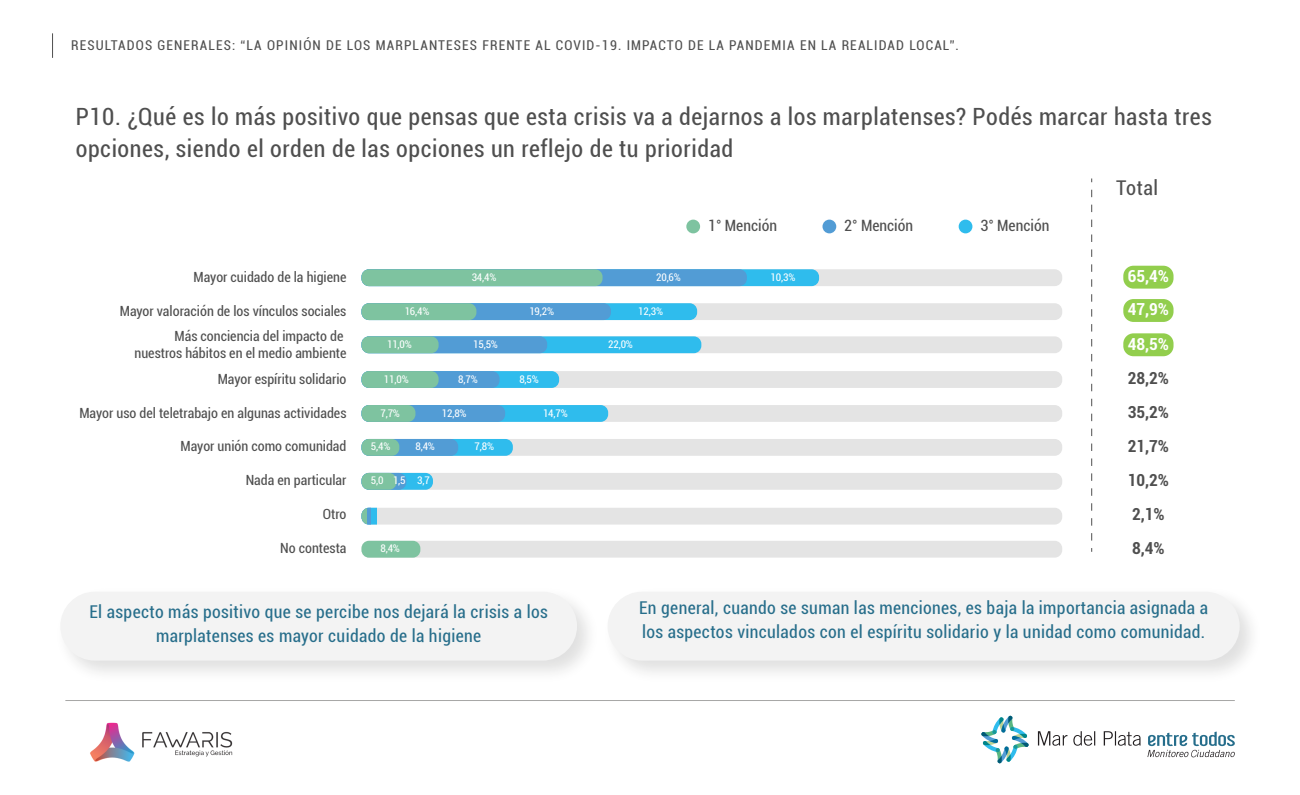
<style>
.page{position:relative;width:1300px;height:795px;background:#fff}
.page>*{position:absolute;margin:0;border:0;box-sizing:border-box;transform-origin:0 0}
.t1{font:condensed 23.75px/32.5px "Roboto";letter-spacing:.025em;color:#4f4f4f}
.t2{font:condensed 20.25px "Roboto";letter-spacing:.025em;color:#4f4f4f}
.t3{font:condensed 17.62px/23.5px "Roboto";letter-spacing:.02em;color:#276e8b}
.t4{font:700 condensed 16.62px "Roboto";color:#4f4f4f}
.t5{font:700 condensed 16.62px "Roboto";color:#fff}
.t6{font:condensed 15.62px "Roboto";color:#4f4f4f}
.t7{font:condensed 14px/16.8px "Roboto";color:#4f4f4f;text-align:right}
.t8{font:condensed 13.5px "Roboto";letter-spacing:.085em;color:#4f4f4f}
.t9{font:condensed 10.5px "Roboto";letter-spacing:-.015em;color:#fff}
</style>
<div class="page">
<svg style="left:52px;top:33px;width:1px;height:25px"></svg>
<div style="left:822px;top:219px;width:14px;height:14px;background:#529cd5;border-radius:50%"></div>
<div style="left:686px;top:219px;width:14px;height:14px;background:#7ec3a0;border-radius:50%"></div>
<div style="left:958px;top:219px;width:14px;height:14px;background:#2fbced;border-radius:50%"></div>
<div style="left:361px;top:371px;width:701px;height:17px;background:#e4e4e4;border-radius:8px"></div>
<div style="left:361px;top:371px;width:198px;height:17px;background:#2fbced;border-radius:8px"></div>
<div style="left:361px;top:371px;width:138px;height:17px;background:#529cd5;border-radius:8px"></div>
<div style="left:361px;top:371px;width:77px;height:17px;background:#7ec3a0;border-radius:8px"></div>
<div style="left:361px;top:439px;width:701px;height:16px;background:#e4e4e4;border-radius:7px"></div>
<div style="left:361px;top:439px;width:152px;height:16px;background:#2fbced;border-radius:7px"></div>
<div style="left:361px;top:439px;width:97px;height:16px;background:#529cd5;border-radius:7px"></div>
<div style="left:361px;top:439px;width:38px;height:16px;background:#7ec3a0;border-radius:7px"></div>
<div style="left:361px;top:269px;width:701px;height:17px;background:#e4e4e4;border-radius:8px"></div>
<div style="left:361px;top:269px;width:458px;height:17px;background:#2fbced;border-radius:8px"></div>
<div style="left:361px;top:269px;width:386px;height:17px;background:#529cd5;border-radius:8px"></div>
<div style="left:361px;top:269px;width:241px;height:17px;background:#7ec3a0;border-radius:8px"></div>
<div style="left:1123px;top:265px;width:50px;height:23px;background:#92ce4d;border-radius:10px"></div>
<div style="left:361px;top:303px;width:701px;height:17px;background:#e4e4e4;border-radius:8px"></div>
<div style="left:361px;top:303px;width:336px;height:17px;background:#2fbced;border-radius:8px"></div>
<div style="left:361px;top:303px;width:250px;height:17px;background:#529cd5;border-radius:8px"></div>
<div style="left:361px;top:303px;width:115px;height:17px;background:#7ec3a0;border-radius:8px"></div>
<div style="left:1123px;top:299px;width:50px;height:23px;background:#92ce4d;border-radius:10px"></div>
<div style="left:361px;top:405px;width:701px;height:16px;background:#e4e4e4;border-radius:8px"></div>
<div style="left:361px;top:405px;width:247px;height:16px;background:#2fbced;border-radius:8px"></div>
<div style="left:361px;top:405px;width:144px;height:16px;background:#529cd5;border-radius:8px"></div>
<div style="left:361px;top:405px;width:54px;height:16px;background:#7ec3a0;border-radius:8px"></div>
<div style="left:361px;top:336px;width:701px;height:17px;background:#e4e4e4;border-radius:8px"></div>
<div style="left:361px;top:336px;width:340px;height:17px;background:#2fbced;border-radius:8px"></div>
<div style="left:361px;top:336px;width:186px;height:17px;background:#529cd5;border-radius:8px"></div>
<div style="left:361px;top:336px;width:77px;height:17px;background:#7ec3a0;border-radius:8px"></div>
<div style="left:1123px;top:333px;width:50px;height:23px;background:#92ce4d;border-radius:10px"></div>
<div style="left:361px;top:507px;width:701px;height:17px;background:#e4e4e4;border-radius:7px"></div>
<svg style="left:361px;top:507px;width:15px;height:17px"></svg>
<div style="left:361px;top:472px;width:701px;height:17px;background:#e4e4e4;border-radius:8px"></div>
<div style="left:361px;top:472px;width:72px;height:17px;background:#2fbced;border-radius:8px"></div>
<div style="left:361px;top:472px;width:45px;height:17px;background:#529cd5;border-radius:8px"></div>
<div style="left:361px;top:472px;width:35px;height:17px;background:#7ec3a0;border-radius:8px"></div>
<div style="left:361px;top:540px;width:701px;height:17px;background:#e4e4e4;border-radius:8px"></div>
<div style="left:361px;top:540px;width:59px;height:17px;background:#7ec3a0;border-radius:8px"></div>
<svg style="left:1091px;top:190px;width:1px;height:361px"></svg>
<div style="left:607px;top:591px;width:632px;height:69px;background:#f3f3f3;border-radius:34px"></div>
<div style="left:60px;top:591px;width:517px;height:69px;background:#f3f3f3;border-radius:34px"></div>
<svg style="left:981px;top:715px;width:47px;height:48px"></svg>
<svg style="left:1037px;top:731px;width:103px;height:14px"></svg>
<svg style="left:1147px;top:731px;width:87px;height:26px"></svg>
<hr style="left:65px;top:700px;width:1169px;height:1px;background:#a7a7a6">
<img style="left:90px;top:722px;width:143px;height:40px">
<p class="t8" style="left:71px;top:36px;width:889px">RESULTADOS GENERALES: “LA OPINIÓN DE LOS MARPLANTESES FRENTE AL COVID-19. IMPACTO DE LA PANDEMIA EN LA REALIDAD LOCAL”.</p>
<h1 class="t1" style="left:76px;top:99px;width:1137px">P10. ¿Qué es lo más positivo que pensas que esta crisis va a dejarnos a los marplatenses? Podés marcar hasta tres opciones, siendo el orden de las opciones un reflejo de tu prioridad</h1>
<p class="t6" style="left:708px;top:214px;width:70px">1° Mención</p>
<p class="t6" style="left:844px;top:214px;width:70px">2° Mención</p>
<p class="t6" style="left:980px;top:214px;width:70px">3° Mención</p>
<h2 class="t2" style="left:1116px;top:173px;width:43px">Total</h2>
<p class="t7" style="left:193px;top:268px;width:154px">Mayor cuidado de la higiene</p>
<p class="t9" style="left:471px;top:269px;width:26px">34,4%</p>
<p class="t9" style="left:656px;top:269px;width:26px">20,6%</p>
<p class="t9" style="left:770px;top:269px;width:26px">10,3%</p>
<p class="t5" style="left:1127px;top:264px;width:43px">65,4%</p>
<p class="t7" style="left:120px;top:302px;width:228px">Mayor valoración de los vínculos sociales</p>
<p class="t9" style="left:405px;top:303px;width:26px">16,4%</p>
<p class="t9" style="left:529px;top:303px;width:26px">19,2%</p>
<p class="t9" style="left:638px;top:303px;width:26px">12,3%</p>
<p class="t5" style="left:1127px;top:297px;width:43px">47,9%</p>
<p class="t7" style="left:134px;top:327px;width:213px">Más conciencia del impacto de nuestros hábitos en el medio ambiente</p>
<p class="t9" style="left:387px;top:337px;width:26px">11,0%</p>
<p class="t9" style="left:473px;top:337px;width:26px">15,5%</p>
<p class="t9" style="left:608px;top:337px;width:26px">22,0%</p>
<p class="t5" style="left:1127px;top:332px;width:43px">48,5%</p>
<p class="t7" style="left:218px;top:369px;width:130px">Mayor espíritu solidario</p>
<p class="t9" style="left:384px;top:371px;width:26px">11,0%</p>
<p class="t9" style="left:458px;top:371px;width:21px">8,7%</p>
<p class="t9" style="left:519px;top:371px;width:21px">8,5%</p>
<p class="t4" style="left:1127px;top:366px;width:43px">28,2%</p>
<p class="t7" style="left:79px;top:403px;width:268px">Mayor uso del teletrabajo en algunas actividades</p>
<p class="t9" style="left:380px;top:405px;width:21px">7,7%</p>
<p class="t9" style="left:442px;top:405px;width:26px">12,8%</p>
<p class="t9" style="left:543px;top:405px;width:26px">14,7%</p>
<p class="t4" style="left:1127px;top:400px;width:43px">35,2%</p>
<p class="t7" style="left:180px;top:437px;width:167px">Mayor unión como comunidad</p>
<p class="t9" style="left:371px;top:439px;width:21px">5,4%</p>
<p class="t9" style="left:415px;top:439px;width:21px">8,4%</p>
<p class="t9" style="left:474px;top:439px;width:21px">7,8%</p>
<p class="t4" style="left:1127px;top:434px;width:43px">21,7%</p>
<p class="t7" style="left:246px;top:471px;width:102px">Nada en particular</p>
<p class="t9" style="left:371px;top:473px;width:60px">5,0 1,5 3,7</p>
<p class="t4" style="left:1127px;top:468px;width:43px">10,2%</p>
<p class="t7" style="left:323px;top:505px;width:25px">Otro</p>
<p class="t4" style="left:1132px;top:502px;width:34px">2,1%</p>
<p class="t7" style="left:280px;top:539px;width:68px">No contesta</p>
<p class="t9" style="left:380px;top:541px;width:21px">8,4%</p>
<p class="t4" style="left:1132px;top:536px;width:34px">8,4%</p>
<p class="t3" style="left:89px;top:599px;width:460px;text-align:center">El aspecto más positivo que se percibe nos dejará la crisis a los marplatenses es mayor cuidado de la higiene</p>
<p class="t3" style="left:639px;top:595px;width:570px">En general, cuando se suman las menciones, es baja la importancia asignada a los aspectos vinculados con el espíritu solidario y la unidad como comunidad.</p>
</div>
